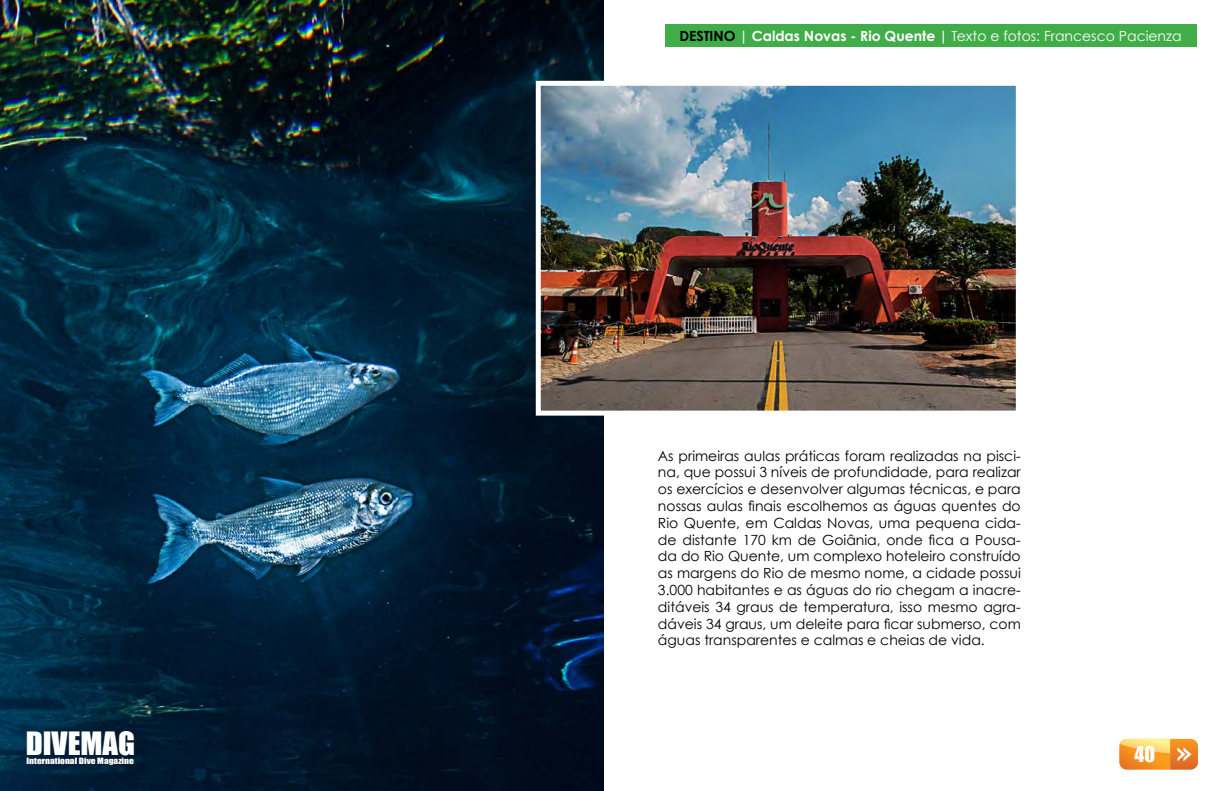
<style>
.page{position:relative;width:1219px;height:791px;background:#fff}
.page>*{position:absolute;margin:0;border:0;box-sizing:border-box;transform-origin:0 0}
.t1{font:29.5px "Impact";color:#fff;scale:1.04 1}
.t2{font:20px "Impact";color:#fff}
.t3{font:14px/16.8px "Century Gothic";color:#000;text-align:justify}
.t4{font:14px "Century Gothic";color:#fff}
.t5{font:8px "Impact";color:#fff;scale:1.18 1}
.s1{font-weight:700;color:#000}
.s2{font-weight:700}
</style>
<div class="page">
<img style="left:0;top:0;width:604px;height:791px">
<img style="left:542px;top:87px;width:473px;height:323px">
<div style="left:536px;top:81px;width:485px;height:335px;border:5px solid #fff"></div>
<div style="left:665px;top:24px;width:531px;height:22px;background:#41ad49"></div>
<svg style="left:1119px;top:739px;width:79px;height:31px;background:#f4a244"></svg>
<h1 class="t1" style="left:26px;top:721px;width:107px">DIVemAg</h1>
<p class="t5" style="left:27px;top:755px;width:93px">International Dive magazine</p>
<p class="t4" style="left:679px;top:27px;width:504px"><span class="s1">DESTINO</span> <span class="s2">| Caldas Novas - Rio Quente |</span> Texto e fotos: Francesco Pacienza</p>
<p class="t3" style="left:658px;top:447px;width:364px">As primeiras aulas práticas foram realizadas na pisci&shy;na, que possui 3 níveis de profundidade, para realizar os exercícios e desenvolver algumas técnicas, e para nossas aulas finais escolhemos as águas quentes do Rio Quente, em Caldas Novas, uma pequena cida&shy;de distante 170 km de Goiânia, onde fica a Pousa&shy;da do Rio Quente, um complexo hoteleiro construído as margens do Rio de mesmo nome, a cidade possui 3.000 habitantes e as águas do rio chegam a inacre&shy;ditáveis 34 graus de temperatura, isso mesmo agra&shy;dáveis 34 graus, um deleite para ficar submerso, com águas transparentes e calmas e cheias de vida.</p>
<h2 class="t2" style="left:1134px;top:739px;width:22px">40</h2>
</div>
